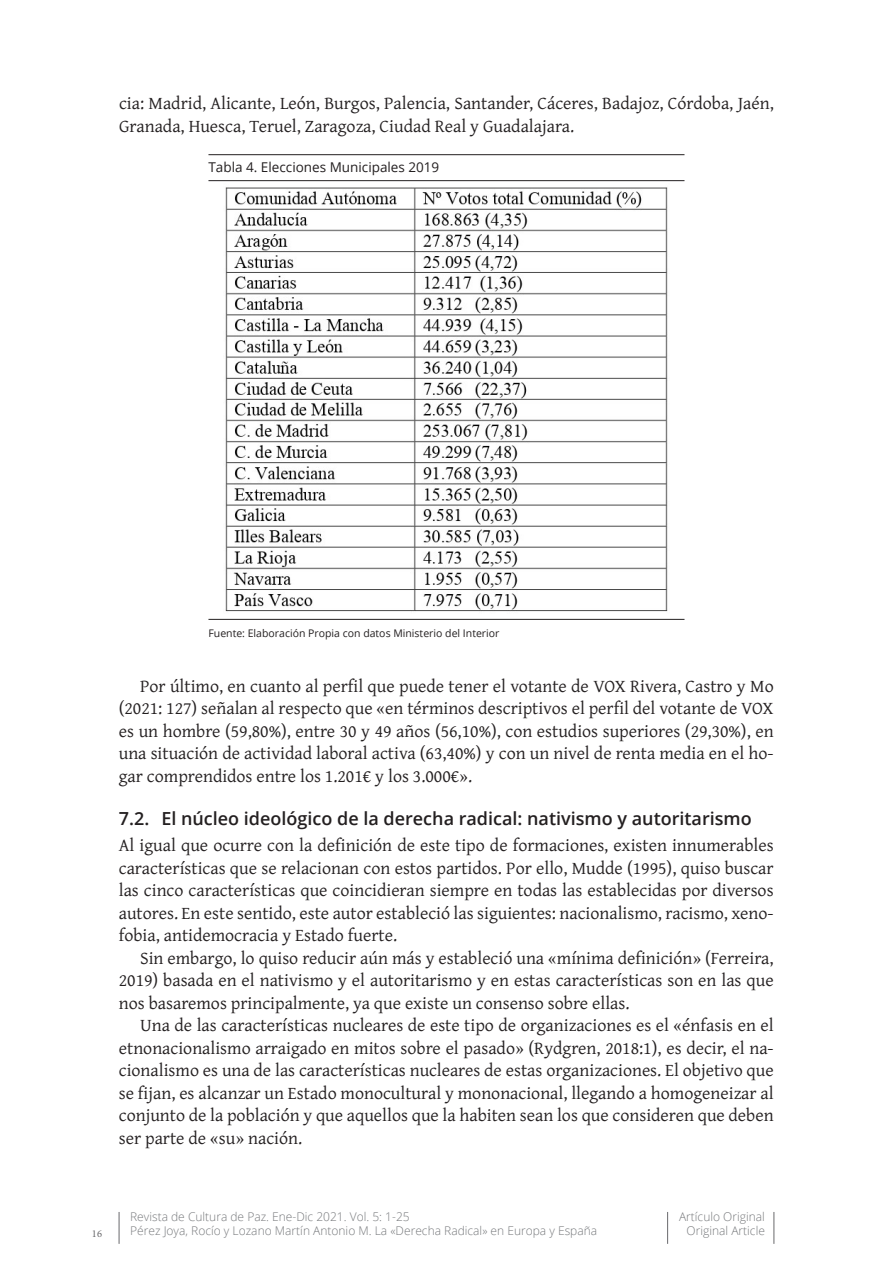
<style>
.page{position:relative;width:893px;height:1263px;background:#fff}
.page>*{position:absolute;margin:0;border:0;box-sizing:border-box;transform-origin:0 0}
.nosangr_caja{font:18px/22.5px "Gentium Plus";color:#231f20;text-align:justify}
.t1{font:600 18px "Open Sans";color:#231f20}
.leyendas{font:13.5px "Open Sans";color:#231f20}
.t2{font:300 12px/13.5px "Open Sans";color:#76787b}
.piedefoto{font:10.5px "Open Sans";color:#231f20}
.t3{font:10.5px "Minion Pro";color:#69696c}
</style>
<div class="page">
<hr style="left:119px;top:1212px;width:1px;height:32px;background:#69696c">
<hr style="left:774px;top:1212px;width:1px;height:32px;background:#69696c">
<hr style="left:667px;top:1212px;width:1px;height:32px;background:#69696c">
<hr style="left:208px;top:154px;width:476px;height:1px;background:#231f20">
<hr style="left:208px;top:180px;width:476px;height:1px;background:#231f20">
<hr style="left:208px;top:619px;width:476px;height:1px;background:#231f20">
<img style="left:225px;top:187px;width:443px;height:425px">
<p class="nosangr_caja" style="left:119px;top:91px;width:656px">cia: Madrid, Alicante, León, Burgos, Palencia, Santander, Cáceres, Badajoz, Córdoba, Jaén,<br>Granada, Huesca, Teruel, Zaragoza, Ciudad Real y Guadalajara.</p>
<p class="leyendas" style="left:208px;top:158px;width:232px">Tabla 4. Elecciones Municipales 2019</p>
<p class="piedefoto" style="left:208px;top:626px;width:293px">Fuente: Elaboración Propia con datos Ministerio del Interior</p>
<p class="nosangr_caja" style="left:119px;top:673px;width:656px;text-indent:21px">Por último, en cuanto al perfil que puede tener el votante de VOX Rivera, Castro y Mo (2021: 127) señalan al respecto que «en términos descriptivos el perfil del votante de VOX es un hombre (59,80%), entre 30 y 49 años (56,10%), con estudios superiores (29,30%), en una situación de actividad laboral activa (63,40%) y con un nivel de renta media en el ho&shy;gar comprendidos entre los 1.201€ y los 3.000€».</p>
<p class="t1" style="left:119px;top:806px;width:634px">7.2. El núcleo ideológico de la derecha radical: nativismo y autoritarismo</p>
<p class="nosangr_caja" style="left:119px;top:833px;width:656px">Al igual que ocurre con la definición de este tipo de formaciones, existen innumerables características que se relacionan con estos partidos. Por ello, Mudde (1995), quiso buscar las cinco características que coincidieran siempre en todas las establecidas por diversos autores. En este sentido, este autor estableció las siguientes: nacionalismo, racismo, xeno&shy;fobia, antidemocracia y Estado fuerte.</p>
<p class="nosangr_caja" style="left:119px;top:945px;width:656px;text-indent:21px">Sin embargo, lo quiso reducir aún más y estableció una «mínima definición» (Ferreira, 2019) basada en el nativismo y el autoritarismo y en estas características son en las que nos basaremos principalmente, ya que existe un consenso sobre ellas.</p>
<p class="nosangr_caja" style="left:119px;top:1013px;width:656px;text-indent:21px">Una de las características nucleares de este tipo de organizaciones es el «énfasis en el etnonacionalismo arraigado en mitos sobre el pasado» (Rydgren, 2018:1), es decir, el na&shy;cionalismo es una de las características nucleares de estas organizaciones. El objetivo que se fijan, es alcanzar un Estado monocultural y mononacional, llegando a homogeneizar al conjunto de la población y que aquellos que la habiten sean los que consideren que deben ser parte de «su» nación.</p>
<p class="t3" style="left:92px;top:1226px;width:12px">16</p>
<p class="t2" style="left:130px;top:1210px;width:469px">Revista de Cultura de Paz. Ene-Dic 2021. Vol. 5: 1-25<br>Pérez Joya, Rocío y Lozano Martín Antonio M. La «Derecha Radical» en Europa y España</p>
<p class="t2" style="left:679px;top:1210px;width:87px;text-align:right">Artículo Original<br>Original Article</p>
</div>
